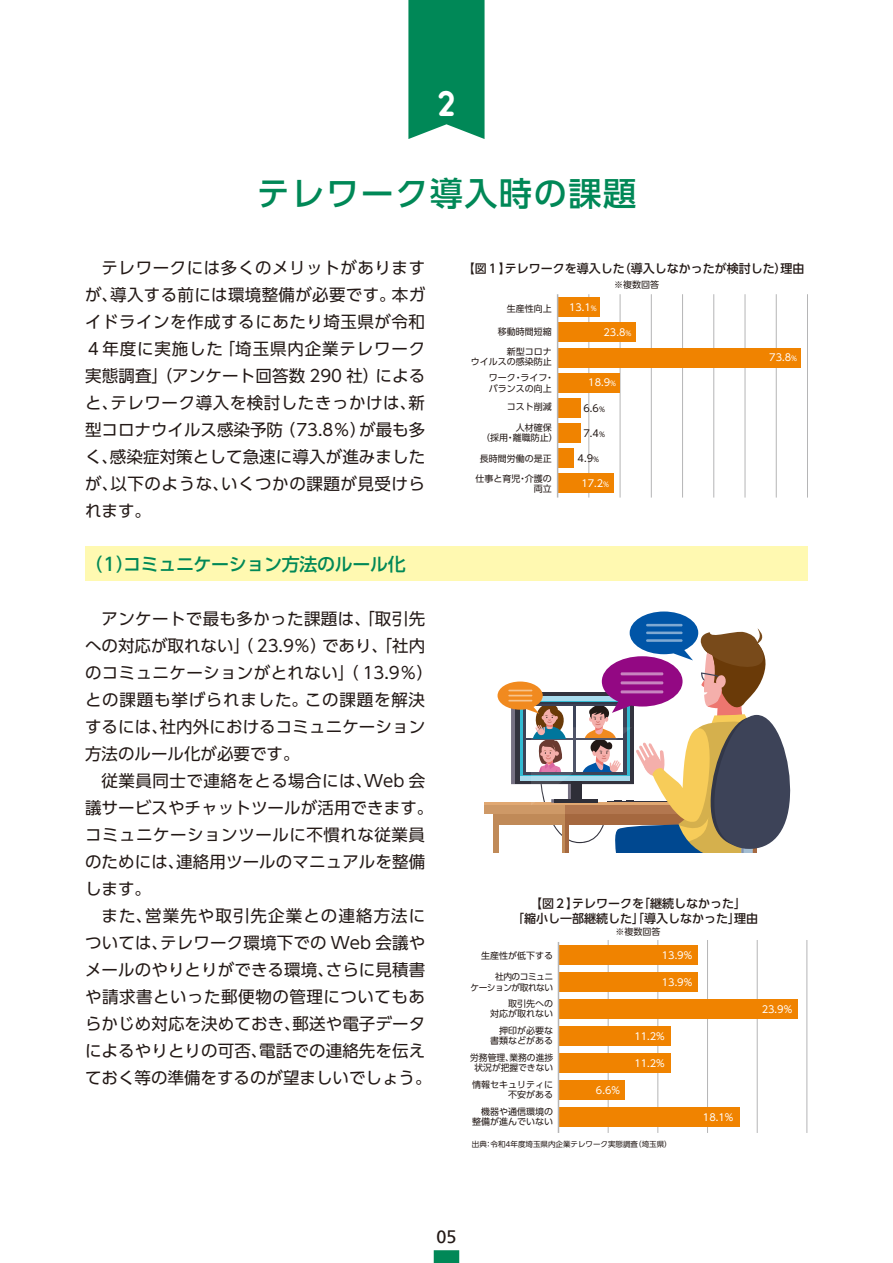
<style>
.page{position:relative;width:893px;height:1263px;background:#fff}
.page>*{position:absolute;margin:0;border:0;box-sizing:border-box;transform-origin:0 0}
.t1{font:36px "Comodo";color:#fff}
.t2{font:500 33px "UD Shin Go Pro";letter-spacing:.05em;color:#008857}
.t3{font:500 18px "UD Shin Go Pro";letter-spacing:-.02em;color:#008857}
.t4{font:18px "Frutiger LT";color:#231916}
.t5{font:16.5px/27px "UD Shin Go Pro";letter-spacing:.005em;color:#231916}
.t6{font:500 12px/15px "UD Shin Go Pro";color:#231916;text-align:center}
.t7{font:9.75px "UD Shin Go Pro";color:#fff}
.t8{font:9.75px "UD Shin Go Pro";color:#231916}
.t9{font:9px/10.5px "UD Shin Go Pro";color:#231916;text-align:right}
.t10{font:9px/10.5px "UD Shin Go Pro";letter-spacing:-.06em;color:#231916;text-align:right}
.t11{font:7.5px "UD Shin Go Pro";color:#231916}
.s1{font-size:6.75px}
</style>
<div class="page">
<div style="left:434px;top:1250px;width:25px;height:13px;background:#008857"></div>
<div style="left:85px;top:547px;width:723px;height:34px;background:#fff9b1"></div>
<hr style="left:589px;top:294px;width:1px;height:204px;background:#b5b5b6">
<hr style="left:620px;top:294px;width:1px;height:204px;background:#b5b5b6">
<hr style="left:651px;top:294px;width:1px;height:204px;background:#b5b5b6">
<hr style="left:682px;top:294px;width:1px;height:204px;background:#b5b5b6">
<hr style="left:713px;top:294px;width:1px;height:204px;background:#b5b5b6">
<hr style="left:745px;top:294px;width:1px;height:204px;background:#b5b5b6">
<hr style="left:776px;top:294px;width:1px;height:204px;background:#b5b5b6">
<hr style="left:807px;top:294px;width:1px;height:204px;background:#b5b5b6">
<div style="left:558px;top:473px;width:55px;height:20px;background:#f08300"></div>
<div style="left:558px;top:448px;width:16px;height:20px;background:#f08300"></div>
<div style="left:558px;top:423px;width:23px;height:20px;background:#f08300"></div>
<div style="left:558px;top:398px;width:23px;height:20px;background:#f08300"></div>
<div style="left:558px;top:373px;width:62px;height:20px;background:#f08300"></div>
<div style="left:558px;top:348px;width:242px;height:19px;background:#f08300"></div>
<div style="left:558px;top:322px;width:78px;height:20px;background:#f08300"></div>
<div style="left:558px;top:297px;width:42px;height:20px;background:#f08300"></div>
<hr style="left:557px;top:294px;width:1px;height:204px;background:#b5b5b6">
<div style="left:494px;top:808px;width:5px;height:44px;background:#c08a58"></div>
<div style="left:484px;top:803px;width:83px;height:10px;background:#ce9967"></div>
<hr style="left:484px;top:803px;width:284px;height:2px;background:#e1a872">
<svg style="left:497px;top:611px;width:294px;height:241px"></svg>
<hr style="left:621px;top:672px;width:42px;height:3px;background:#fff">
<hr style="left:621px;top:681px;width:42px;height:3px;background:#fff">
<hr style="left:621px;top:690px;width:42px;height:3px;background:#fff">
<hr style="left:608px;top:940px;width:1px;height:193px;background:#b5b5b6">
<hr style="left:658px;top:940px;width:1px;height:193px;background:#b5b5b6">
<hr style="left:707px;top:940px;width:1px;height:193px;background:#b5b5b6">
<hr style="left:757px;top:940px;width:1px;height:193px;background:#b5b5b6">
<hr style="left:807px;top:940px;width:1px;height:193px;background:#b5b5b6">
<div style="left:558px;top:945px;width:140px;height:20px;background:#f08300"></div>
<div style="left:558px;top:972px;width:140px;height:20px;background:#f08300"></div>
<div style="left:558px;top:999px;width:240px;height:20px;background:#f08300"></div>
<div style="left:558px;top:1026px;width:113px;height:20px;background:#f08300"></div>
<div style="left:558px;top:1053px;width:113px;height:20px;background:#f08300"></div>
<div style="left:558px;top:1080px;width:67px;height:20px;background:#f08300"></div>
<div style="left:558px;top:1107px;width:182px;height:20px;background:#f08300"></div>
<hr style="left:558px;top:942px;width:1px;height:191px;background:#b5b5b6">
<svg style="left:408px;top:0;width:77px;height:139px;background:#108f61"></svg>
<h1 class="t1" style="left:436px;top:79px;width:22px">2</h1>
<h2 class="t2" style="left:257px;top:166px;width:381px">テレワーク導入時の課題</h2>
<p class="t5" style="left:85px;top:254px;width:342px;text-align:justify;text-indent:16px">テレワークには多くのメリットがありますが、導入する前には環境整備が必要です。本ガイドラインを作成するにあたり埼玉県が令和４年度に実施した「埼玉県内企業テレワーク実態調査」（アンケート回答数 290 社）によると、テレワーク導入を検討したきっかけは、新型コロナウイルス感染予防（73.8％）が最も多く、感染症対策として急速に導入が進みましたが、以下のような、いくつかの課題が見受けられます。</p>
<p class="t3" style="left:85px;top:550px;width:323px">（１）コミュニケーション方法のルール化</p>
<p class="t5" style="left:85px;top:605px;width:350px;text-indent:16px">アンケートで最も多かった課題は、「取引先への対応が取れない」（ 23.9％）であり、「社内のコミュニケーションがとれない」（ 13.9％）との課題も挙げられました。この課題を解決するには、社内外におけるコミュニケーション方法のルール化が必要です。</p>
<p class="t5" style="left:85px;top:767px;width:350px;text-indent:16px">従業員同士で連絡をとる場合には、Web 会議サービスやチャットツールが活用できます。コミュニケーションツールに不慣れな従業員のためには、連絡用ツールのマニュアルを整備します。</p>
<p class="t5" style="left:85px;top:902px;width:348px;text-indent:16px">また、営業先や取引先企業との連絡方法については、テレワーク環境下での Web 会議やメールのやりとりができる環境、さらに見積書や請求書といった郵便物の管理についてもあらかじめ対応を決めておき、郵送や電子データによるやりとりの可否、電話での連絡先を伝えておく等の準備をするのが望ましいでしょう。</p>
<p class="t6" style="left:463px;top:260px;width:343px">【図１】テレワークを導入した（導入しなかったが検討した）理由</p>
<p class="t9" style="left:614px;top:279px;width:46px">※複数回答</p>
<p class="t9" style="left:507px;top:303px;width:46px">生産性向上</p>
<p class="t7" style="left:569px;top:299px;width:29px">13.1<span class="s1">%</span></p>
<p class="t7" style="left:604px;top:324px;width:29px">23.8<span class="s1">%</span></p>
<p class="t7" style="left:769px;top:349px;width:29px">73.8<span class="s1">%</span></p>
<p class="t7" style="left:588px;top:375px;width:29px">18.9<span class="s1">%</span></p>
<p class="t8" style="left:583px;top:400px;width:23px">6.6<span class="s1">%</span></p>
<p class="t8" style="left:583px;top:425px;width:23px">7.4<span class="s1">%</span></p>
<p class="t8" style="left:578px;top:450px;width:23px">4.9<span class="s1">%</span></p>
<p class="t7" style="left:581px;top:475px;width:29px">17.2<span class="s1">%</span></p>
<p class="t9" style="left:498px;top:326px;width:55px">移動時間短縮</p>
<p class="t9" style="left:471px;top:346px;width:82px">新型コロナ<br>ウイルスの感染防止</p>
<p class="t9" style="left:489px;top:372px;width:67px;text-align:left">ワーク・ライフ・バランスの向上</p>
<p class="t9" style="left:507px;top:401px;width:46px">コスト削減</p>
<p class="t9" style="left:481px;top:422px;width:78px;text-align:left;text-indent:35px">人材確保（採用・離職防止）</p>
<p class="t9" style="left:475px;top:449px;width:78px;line-height:19.5px;text-align:center">長時間労働の是正仕事と育児・介護の</p>
<p class="t9" style="left:534px;top:483px;width:19px">両立</p>
<p class="t6" style="left:512px;top:895px;width:247px">【図２】テレワークを「継続しなかった」<br>「縮小し一部継続した」「導入しなかった」理由</p>
<p class="t9" style="left:616px;top:926px;width:46px">※複数回答</p>
<p class="t9" style="left:481px;top:950px;width:73px">生産性が低下する</p>
<p class="t7" style="left:662px;top:947px;width:32px">13.9%</p>
<p class="t7" style="left:662px;top:974px;width:32px">13.9%</p>
<p class="t10" style="left:471px;top:971px;width:84px">社内のコミュニ<br>ケーションが取れない</p>
<p class="t9" style="left:490px;top:998px;width:64px">取引先への<br>対応が取れない</p>
<p class="t9" style="left:490px;top:1025px;width:64px">押印が必要な書類などがある</p>
<p class="t9" style="left:470px;top:1052px;width:84px;text-align:center">労務管理、業務の進捗状況が把握できない</p>
<p class="t9" style="left:472px;top:1079px;width:82px">情報セキュリティに不安がある</p>
<p class="t9" style="left:472px;top:1106px;width:82px">機器や通信環境の整備が進んでいない</p>
<p class="t7" style="left:596px;top:1082px;width:26px">6.6%</p>
<p class="t7" style="left:634px;top:1028px;width:32px">11.2%</p>
<p class="t7" style="left:634px;top:1055px;width:32px">11.2%</p>
<p class="t11" style="left:472px;top:1138px;width:201px">出典：令和4年度埼玉県内企業テレワーク実態調査（埼玉県）</p>
<p class="t7" style="left:703px;top:1109px;width:32px">18.1%</p>
<p class="t7" style="left:762px;top:1001px;width:32px">23.9%</p>
<p class="t4" style="left:436px;top:1226px;width:22px">05</p>
</div>
